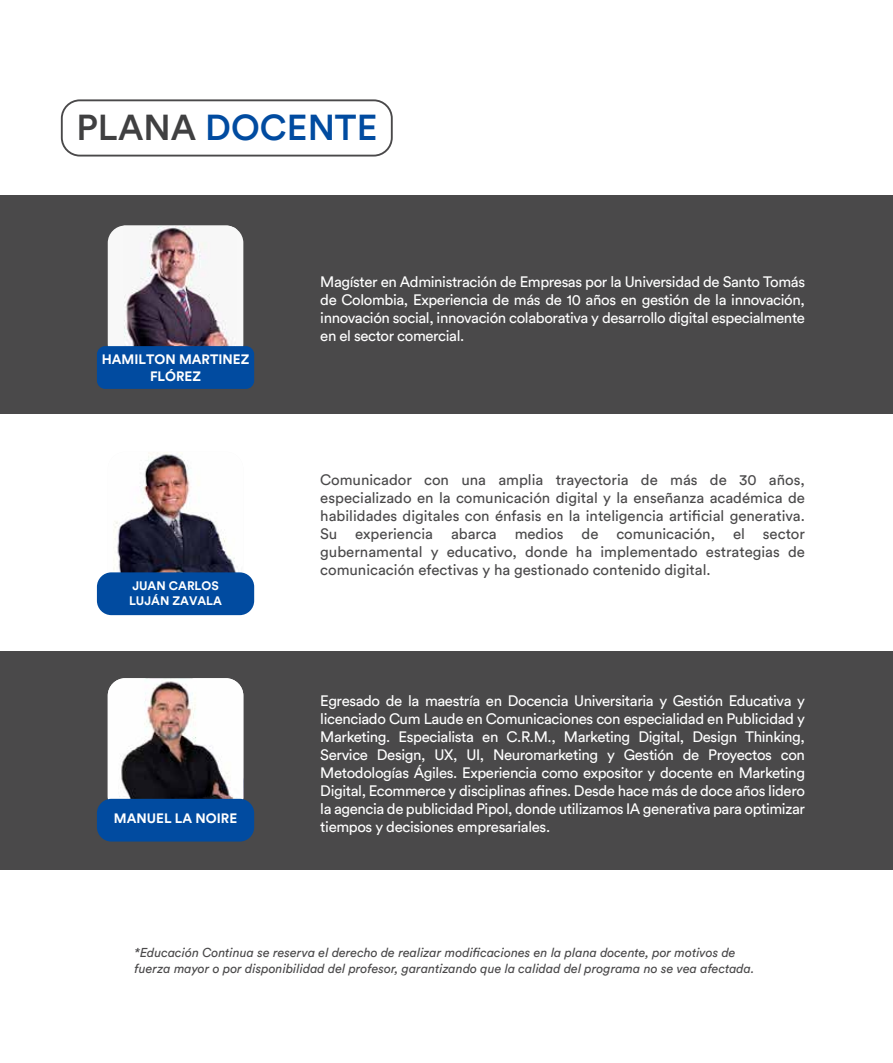
<style>
.page{position:relative;width:893px;height:1063px;background:#fff}
.page>*{position:absolute;margin:0;border:0;box-sizing:border-box;transform-origin:0 0}
.t1{font:500 35.7px "Circular Std";color:#014ba0}
.t2{font:15px/18px "Circular Std";letter-spacing:-.025em;color:#fff;text-align:justify}
.t3{font:15px/18px "Circular Std";color:#4a494a;text-align:justify}
.t4{font:700 13.5px/16.2px "Circular Std";color:#fff;text-align:center}
.t5{font:italic 12.75px/15.3px "Circular Std";color:#4a494a}
.t6{font:700 12.3px/14.7px "Circular Std";color:#fff}
.s1{color:#404041}
</style>
<div class="page">
<div style="left:0;top:196px;width:893px;height:218px;background:#4a494a"></div>
<div style="left:0;top:651px;width:893px;height:219px;background:#4a494a"></div>
<img style="left:113px;top:452px;width:123px;height:120px">
<div style="left:97px;top:572px;width:157px;height:43px;background:#014ba0;border-radius:14px"></div>
<div style="left:61px;top:99px;width:332px;height:58px;border:2px solid #4a494a;border-radius:18px"></div>
<div style="left:108px;top:226px;width:135px;height:135px;background:#f8f8f8;border-radius:17px"></div>
<img style="left:124px;top:226px;width:112px;height:120px">
<div style="left:97px;top:346px;width:157px;height:43px;background:#014ba0;border-radius:8px"></div>
<img style="left:108px;top:678px;width:135px;height:121px">
<div style="left:97px;top:799px;width:157px;height:43px;background:#014ba0;border-radius:14px"></div>
<h1 class="t1" style="left:77px;top:105px;width:302px"><span class="s1">PLANA</span> DOCENTE</h1>
<p class="t4" style="left:102px;top:351px;width:149px">HAMILTON MARTINEZ<br>FLÓREZ</p>
<p class="t6" style="left:129px;top:578px;width:94px">JUAN CARLOS<br>LUJÁN ZAVALA</p>
<p class="t4" style="left:114px;top:810px;width:125px">MANUEL LA NOIRE</p>
<p class="t2" style="left:320px;top:272px;width:486px">Magíster en Administración de Empresas por la Universidad de Santo Tomás de Colombia, Experiencia de más de 10 años en gestión de la innovación, innovación social, innovación colaborativa y desarrollo digital especialmente en el sector comercial.</p>
<p class="t3" style="left:320px;top:471px;width:486px">Comunicador con una amplia trayectoria de más de 30 años, especializado en la comunicación digital y la enseñanza académica de habilidades digitales con énfasis en la inteligencia artificial generativa.<br>Su experiencia abarca medios de comunicación, el sector gubernamental y educativo, donde ha implementado estrategias de comunicación efectivas y ha gestionado contenido digital.</p>
<p class="t2" style="left:320px;top:692px;width:486px">Egresado de la maestría en Docencia Universitaria y Gestión Educativa y licenciado Cum Laude en Comunicaciones con especialidad en Publicidad y Marketing. Especialista en C.R.M., Marketing Digital, Design Thinking, Service Design, UX, UI, Neuromarketing y Gestión de Proyectos con Metodologías Ágiles. Experiencia como expositor y docente en Marketing Digital, Ecommerce y disciplinas afines. Desde hace más de doce años lidero la agencia de publicidad Pipol, donde utilizamos IA generativa para optimizar tiempos y decisiones empresariales.</p>
<p class="t5" style="left:135px;top:945px;width:621px">*Educación Continua se reserva el derecho de realizar modificaciones en la plana docente, por motivos de fuerza mayor o por disponibilidad del profesor, garantizando que la calidad del programa no se vea afectada.</p>
</div>
